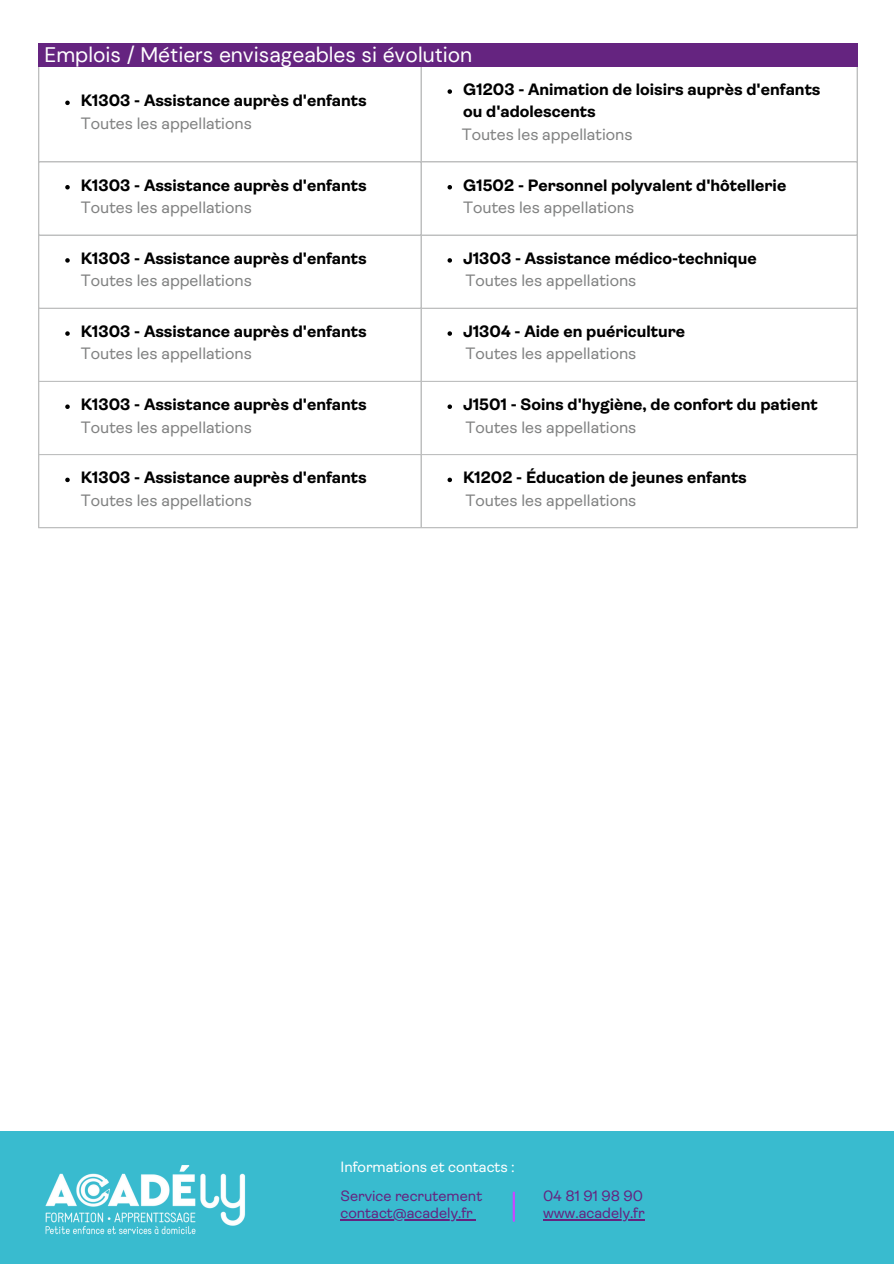
<style>
.page{position:relative;width:894px;height:1264px;background:#fff}
.page>*{position:absolute;margin:0;border:0;box-sizing:border-box;transform-origin:0 0}
.t1{font:21px "DM Sans";color:#fff}
.t2{font:700 16.5px/22.5px "Ambit";color:#000}
.t3{font:16.5px "Ambit";color:#818282}
.t4{font:15px "Ambit";color:#652480}
.t5{font:15px "Ambit";color:#fff}
.s1{font-weight:400;color:#818282}
</style>
<div class="page">
<div style="left:0;top:1131px;width:893px;height:132px;background:#39bbcf"></div>
<img style="left:45px;top:1165px;width:201px;height:70px">
<svg style="left:65px;top:101px;width:5px;height:4px"></svg>
<svg style="left:447px;top:89px;width:5px;height:5px"></svg>
<svg style="left:65px;top:185px;width:5px;height:4px"></svg>
<svg style="left:447px;top:185px;width:5px;height:4px"></svg>
<svg style="left:65px;top:258px;width:5px;height:5px"></svg>
<svg style="left:447px;top:258px;width:5px;height:5px"></svg>
<svg style="left:65px;top:331px;width:5px;height:5px"></svg>
<svg style="left:447px;top:331px;width:5px;height:5px"></svg>
<svg style="left:65px;top:404px;width:5px;height:5px"></svg>
<svg style="left:447px;top:404px;width:5px;height:5px"></svg>
<svg style="left:65px;top:477px;width:5px;height:5px"></svg>
<svg style="left:447px;top:477px;width:5px;height:5px"></svg>
<hr style="left:38px;top:67px;width:1px;height:460px;background:#bebfbf">
<hr style="left:420px;top:67px;width:1px;height:460px;background:#bebfbf">
<hr style="left:856px;top:67px;width:1px;height:460px;background:#bebfbf">
<hr style="left:38px;top:161px;width:819px;height:1px;background:#bebfbf">
<hr style="left:38px;top:234px;width:819px;height:2px;background:#bebfbf">
<hr style="left:38px;top:308px;width:819px;height:1px;background:#bebfbf">
<hr style="left:38px;top:381px;width:819px;height:1px;background:#bebfbf">
<hr style="left:38px;top:454px;width:819px;height:1px;background:#bebfbf">
<hr style="left:38px;top:527px;width:819px;height:1px;background:#bebfbf">
<div style="left:38px;top:43px;width:819px;height:24px;background:#652480"></div>
<hr style="left:512px;top:1192px;width:3px;height:28px;background:#c648ff">
<hr style="left:543px;top:1219px;width:101px;height:1px;background:#652480">
<hr style="left:340px;top:1219px;width:132px;height:1px;background:#652480">
<p class="t1" style="left:45px;top:41px;width:429px">Emplois / Métiers envisageables si évolution</p>
<p class="t2" style="left:81px;top:91px;width:287px">K1303 - Assistance auprès d'enfants<br><span class="s1">Toutes les appellations</span></p>
<p class="t2" style="left:463px;top:80px;width:359px">G1203 - Animation de loisirs auprès d'enfants ou d'adolescents</p>
<p class="t3" style="left:461px;top:128px;width:172px">Toutes les appellations</p>
<p class="t2" style="left:81px;top:175px;width:287px">K1303 - Assistance auprès d'enfants<br><span class="s1">Toutes les appellations</span></p>
<p class="t2" style="left:463px;top:175px;width:324px">G1502 - Personnel polyvalent d'hôtellerie<br><span class="s1">Toutes les appellations</span></p>
<p class="t2" style="left:81px;top:248px;width:287px">K1303 - Assistance auprès d'enfants<br><span class="s1">Toutes les appellations</span></p>
<p class="t2" style="left:463px;top:248px;width:295px">J1303 - Assistance médico-technique</p>
<p class="t3" style="left:465px;top:274px;width:172px">Toutes les appellations</p>
<p class="t2" style="left:81px;top:321px;width:287px">K1303 - Assistance auprès d'enfants<br><span class="s1">Toutes les appellations</span></p>
<p class="t2" style="left:463px;top:321px;width:223px">J1304 - Aide en puériculture</p>
<p class="t3" style="left:465px;top:347px;width:172px">Toutes les appellations</p>
<p class="t2" style="left:81px;top:395px;width:287px">K1303 - Assistance auprès d'enfants<br><span class="s1">Toutes les appellations</span></p>
<p class="t2" style="left:463px;top:395px;width:356px">J1501 - Soins d'hygiène, de confort du patient</p>
<p class="t3" style="left:465px;top:420px;width:172px">Toutes les appellations</p>
<p class="t2" style="left:81px;top:468px;width:287px">K1303 - Assistance auprès d'enfants<br><span class="s1">Toutes les appellations</span></p>
<p class="t2" style="left:463px;top:468px;width:285px">K1202 - Éducation de jeunes enfants</p>
<p class="t3" style="left:465px;top:493px;width:172px">Toutes les appellations</p>
<h1 class="t5" style="left:340px;top:1160px;width:176px">Informations et contacts :</h1>
<p class="t4" style="left:340px;top:1189px;width:143px">Service recrutement</p>
<p class="t4" style="left:340px;top:1206px;width:134px">contact@acadely.fr</p>
<p class="t4" style="left:543px;top:1189px;width:102px">04 81 91 98 90</p>
<p class="t4" style="left:543px;top:1206px;width:103px">www.acadely.fr</p>
</div>
